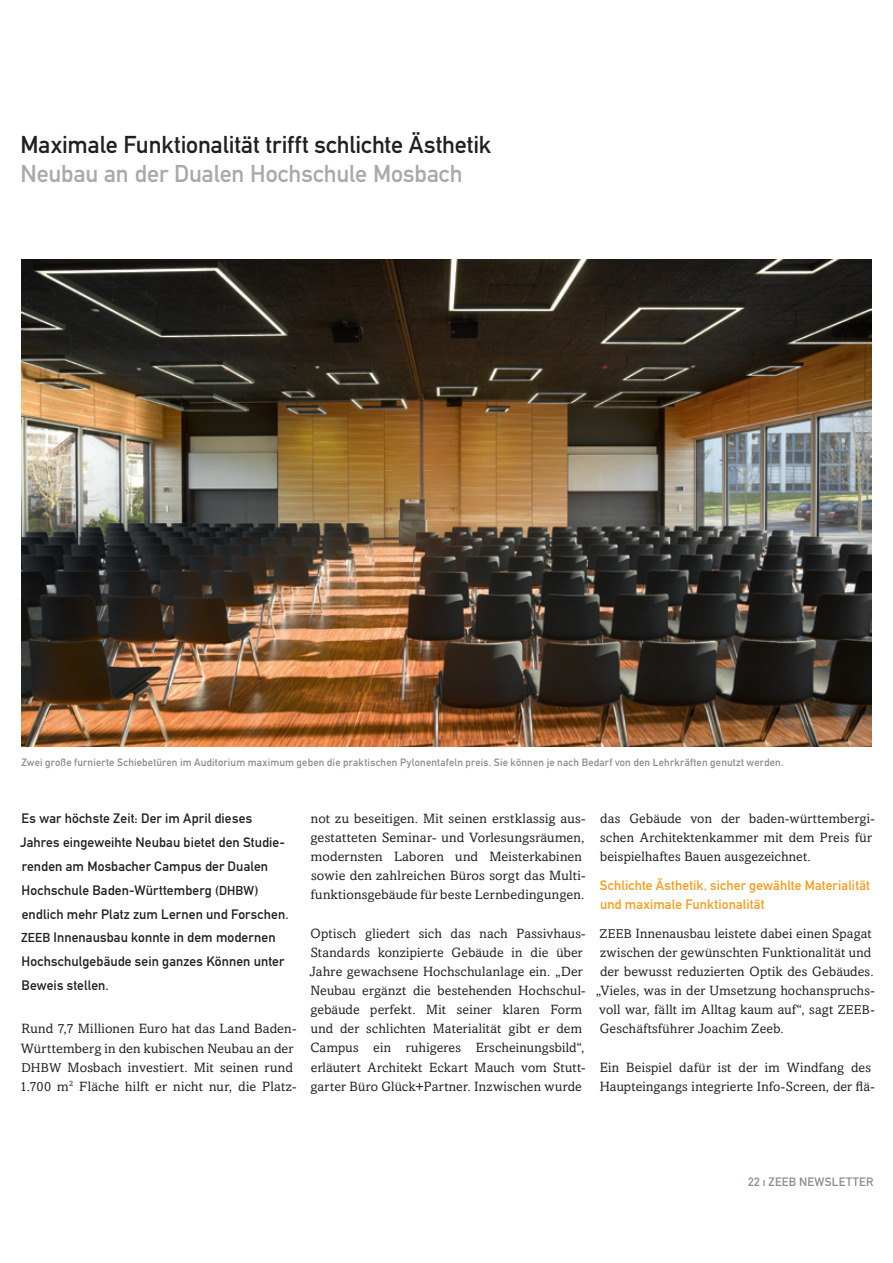
<style>
.page{position:relative;width:893px;height:1263px;background:#fff}
.page>*{position:absolute;margin:0;border:0;box-sizing:border-box;transform-origin:0 0}
.t1{font:24px "DINZEEB";letter-spacing:-.005em;color:#231f20}
.t2{font:24px "DINZEEB";letter-spacing:-.005em;color:#a8a9ad}
.t3{font:13.5px/19.2px "Amasis";letter-spacing:.015em;color:#231f20}
.t4{font:13.5px/23.9px "DINZEEB";letter-spacing:.01em;color:#231f20}
.t5{font:13.5px/19.2px "DINZEEB";letter-spacing:.01em;color:#f89c1c}
.t6{font:12px "DINZEEB";letter-spacing:.02em;color:#8a8c8f}
.t7{font:10.5px "DINZEEB";letter-spacing:.02em;color:#8a8c8f}
.s1{font-size:12.75px}
</style>
<div class="page">
<img style="left:21px;top:259px;width:851px;height:487px">
<h1 class="t1" style="left:21px;top:131px;width:472px">Maximale Funktionalität trifft schlichte Ästhetik</h1>
<h1 class="t2" style="left:21px;top:159px;width:444px">Neubau an der Dualen Hochschule Mosbach</h1>
<p class="t7" style="left:21px;top:756px;width:764px">Zwei große furnierte Schiebetüren im Auditorium maximum geben die praktischen Pylonentafeln preis. Sie können je nach Bedarf von den Lehrkräften genutzt werden.</p>
<p class="t4" style="left:20px;top:806px;width:270px">Es war höchste Zeit: Der im April dieses Jahres eingeweihte Neubau bietet den Studie&shy;renden am Mosbacher Campus der Dualen Hochschule Baden-Württemberg (<span class="s1">DHBW</span>) endlich mehr Platz zum Lernen und Forschen.<br><span class="s1">ZEEB</span> Innenausbau konnte in dem modernen Hochschulgebäude sein ganzes Können unter Beweis stellen.</p>
<p class="t3" style="left:20px;top:1019px;width:278px">Rund 7,7 Millionen Euro hat das Land Baden-Württemberg in den kubischen Neubau an der <span class="s1">DHBW</span> Mosbach investiert. Mit seinen rund 1.700 m<sup>2</sup> Fläche hilft er nicht nur, die Platz-</p>
<p class="t3" style="left:311px;top:809px;width:277px">not zu beseitigen. Mit seinen erstklassig aus&shy;gestatteten Seminar- und Vorlesungsräumen, modernsten Laboren und Meisterkabinen sowie den zahlreichen Büros sorgt das Multi&shy;funktionsgebäude für beste Lernbedingungen.</p>
<p class="t3" style="left:310px;top:923px;width:278px">Optisch gliedert sich das nach Passivhaus-Standards konzipierte Gebäude in die über Jahre gewachsene Hochschulanlage ein. „Der Neubau ergänzt die bestehenden Hochschul&shy;gebäude perfekt. Mit seiner klaren Form und der schlichten Materialität gibt er dem Campus ein ruhigeres Erscheinungsbild“, erläutert Architekt Eckart Mauch vom Stutt&shy;garter Büro Glück+Partner. Inzwischen wurde</p>
<p class="t3" style="left:600px;top:809px;width:276px">das Gebäude von der baden-württembergi&shy;schen Architektenkammer mit dem Preis für beispielhaftes Bauen ausgezeichnet.</p>
<p class="t5" style="left:600px;top:875px;width:272px">Schlichte Ästhetik, sicher gewählte Materialität und maximale Funktionalität</p>
<p class="t3" style="left:600px;top:923px;width:274px"><span class="s1">ZEEB</span> Innenausbau leistete dabei einen Spagat</p>
<p class="t3" style="left:600px;top:942px;width:273px">zwischen der gewünschten Funktionalität und</p>
<p class="t3" style="left:600px;top:962px;width:275px">der bewusst reduzierten Optik des Gebäudes.</p>
<p class="t3" style="left:596px;top:981px;width:280px">„Vieles, was in der Umsetzung hochanspruchs-</p>
<p class="t3" style="left:599px;top:1000px;width:277px">voll war, fällt im Alltag kaum auf“, sagt <span class="s1">ZEEB</span>-</p>
<p class="t3" style="left:600px;top:1019px;width:185px">Geschäftsführer Joachim Zeeb.</p>
<p class="t3" style="left:600px;top:1057px;width:277px">Ein Beispiel dafür ist der im Windfang des<br>Haupteingangs integrierte Info-Screen, der flä-</p>
<p class="t6" style="left:748px;top:1175px;width:127px">22 ı ZEEB NEWSLETTER</p>
</div>
